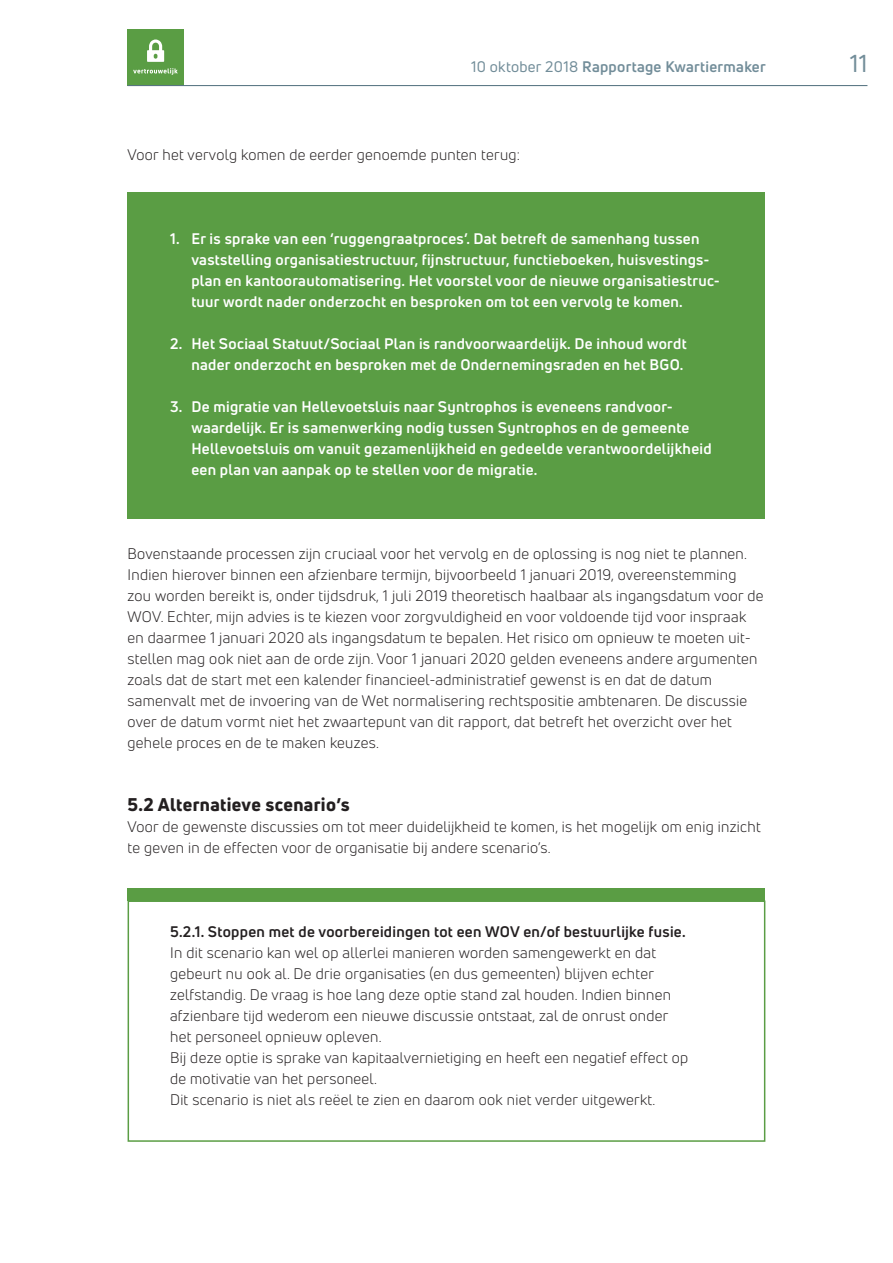
<style>
.page{position:relative;width:893px;height:1263px;background:#fff}
.page>*{position:absolute;margin:0;border:0;box-sizing:border-box;transform-origin:0 0}
.t1{font:24px "Uni Neue";color:#728d99}
.t2{font:800 18px "Uni Neue";letter-spacing:.02em;color:#231f20}
.t3{font:15px/21px "Uni Neue";letter-spacing:.02em;color:#231f20}
.t4{font:700 15px/21px "Uni Neue";letter-spacing:.02em;color:#fff}
.t5{font:700 15px "Uni Neue";letter-spacing:.02em;color:#231f20}
.t6{font:700 15px "Uni Neue";letter-spacing:.02em;color:#728d99}
.s1{font-weight:400}
</style>
<div class="page">
<div style="left:128px;top:29px;width:56px;height:56px;background:#5a9d44"></div>
<svg style="left:147px;top:40px;width:17px;height:22px"></svg>
<svg style="left:133px;top:68px;width:45px;height:7px"></svg>
<hr style="left:128px;top:85px;width:739px;height:1px;background:#577482">
<div style="left:128px;top:192px;width:637px;height:327px;background:#5a9d44"></div>
<div style="left:128px;top:900px;width:637px;height:242px;background:#fff;border:2px solid #5a9d44"></div>
<div style="left:128px;top:888px;width:637px;height:12px;background:#5a9d44"></div>
<p class="t6" style="left:471px;top:57px;width:296px"><span class="s1">10 oktober 2018</span> Rapportage Kwartiermaker</p>
<h1 class="t1" style="left:850px;top:49px;width:19px">11</h1>
<p class="t3" style="left:128px;top:144px;width:394px">Voor het vervolg komen de eerder genoemde punten terug:</p>
<p class="t4" style="left:191px;top:228px;width:530px;text-indent:-21px">1. Er is sprake van een ‘ruggengraatproces’. Dat betreft de samenhang tussen vaststelling organisatiestructuur, fijnstructuur, functieboeken, huisvestings&shy;plan en kantoorautomatisering. Het voorstel voor de nieuwe organisatiestruc&shy;tuur wordt nader onderzocht en besproken om tot een vervolg te komen.</p>
<p class="t4" style="left:170px;top:333px;width:518px;text-align:right">2. Het Sociaal Statuut/Sociaal Plan is randvoorwaardelijk. De inhoud wordt nader onderzocht en besproken met de Ondernemingsraden en het BGO.</p>
<p class="t4" style="left:191px;top:396px;width:522px;text-indent:-21px">3. De migratie van Hellevoetsluis naar Syntrophos is eveneens randvoor&shy;waardelijk. Er is samenwerking nodig tussen Syntrophos en de gemeente Hellevoetsluis om vanuit gezamenlijkheid en gedeelde verantwoordelijkheid een plan van aanpak op te stellen voor de migratie.</p>
<p class="t3" style="left:128px;top:543px;width:637px">Bovenstaande processen zijn cruciaal voor het vervolg en de oplossing is nog niet te plannen.<br>Indien hierover binnen een afzienbare termijn, bijvoorbeeld 1 januari 2019, overeenstemming zou worden bereikt is, onder tijdsdruk, 1 juli 2019 theoretisch haalbaar als ingangsdatum voor de WOV. Echter, mijn advies is te kiezen voor zorgvuldigheid en voor voldoende tijd voor inspraak en daarmee 1 januari 2020 als ingangsdatum te bepalen. Het risico om opnieuw te moeten uit&shy;stellen mag ook niet aan de orde zijn. Voor 1 januari 2020 gelden eveneens andere argumenten zoals dat de start met een kalender financieel-administratief gewenst is en dat de datum samenvalt met de invoering van de Wet normalisering rechtspositie ambtenaren. De discussie over de datum vormt niet het zwaartepunt van dit rapport, dat betreft het overzicht over het gehele proces en de te maken keuzes.</p>
<p class="t2" style="left:128px;top:792px;width:224px">5.2 Alternatieve scenario’s</p>
<p class="t3" style="left:128px;top:816px;width:635px">Voor de gewenste discussies om tot meer duidelijkheid te komen, is het mogelijk om enig inzicht te geven in de effecten voor de organisatie bij andere scenario’s.</p>
<p class="t5" style="left:170px;top:922px;width:517px">5.2.1. Stoppen met de voorbereidingen tot een WOV en/of bestuurlijke fusie.</p>
<p class="t3" style="left:170px;top:942px;width:502px">In dit scenario kan wel op allerlei manieren worden samengewerkt en dat gebeurt nu ook al. De drie organisaties (en dus gemeenten) blijven echter zelfstandig. De vraag is hoe lang deze optie stand zal houden. Indien binnen afzienbare tijd wederom een nieuwe discussie ontstaat, zal de onrust onder het personeel opnieuw opleven.</p>
<p class="t3" style="left:170px;top:1047px;width:520px">Bij deze optie is sprake van kapitaalvernietiging en heeft een negatief effect op de motivatie van het personeel.</p>
<p class="t3" style="left:170px;top:1089px;width:487px">Dit scenario is niet als reëel te zien en daarom ook niet verder uitgewerkt.</p>
</div>
